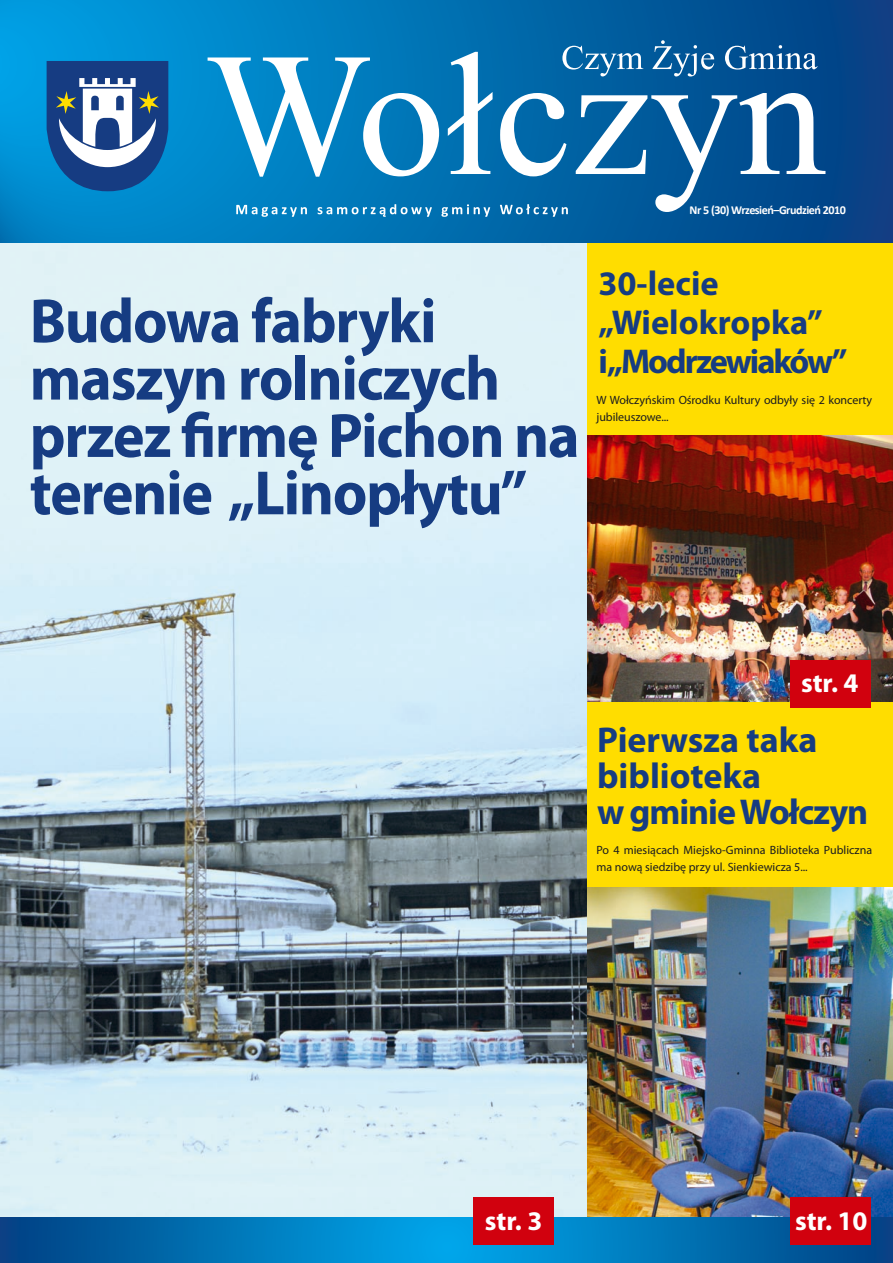
<style>
.page{position:relative;width:893px;height:1263px;background:#fff}
.page>*{position:absolute;margin:0;border:0;box-sizing:border-box;transform-origin:0 0}
.t1{font:700 63.15px/57.3px "Myriad Pro";letter-spacing:-.02em;color:#163c82;scale:.95 1}
.t2{font:700 36px/36px "Myriad Pro";color:#163c82}
.t3{font:700 34.5px/39px "Myriad Pro";letter-spacing:-.005em;color:#163c82}
.t4{font:700 27px "Myriad Pro";color:#fff}
.t5{font:700 12.15px "Calibri";letter-spacing:-.04em;color:#fff}
.t6{font:12px/16.5px "Myriad Pro";color:#1b1c20}
</style>
<div class="page">
<img style="left:0;top:242px;width:588px;height:975px">
<div style="left:588px;top:242px;width:305px;height:1021px;background:#fd0"></div>
<img style="left:588px;top:436px;width:305px;height:265px">
<img style="left:588px;top:888px;width:305px;height:329px">
<div style="left:790px;top:660px;width:80px;height:47px;background:#d1010e"></div>
<svg style="left:0;top:0;width:893px;height:242px;background:#0170b2"></svg>
<svg style="left:47px;top:61px;width:121px;height:130px"></svg>
<svg style="left:0;top:1217px;width:893px;height:46px;background:#0074b6"></svg>
<svg style="left:236px;top:212px;width:332px;height:5px;background:#2f8cc1"></svg>
<svg style="left:208px;top:52px;width:617px;height:160px"></svg>
<svg style="left:562px;top:40px;width:255px;height:36px;background:#286fa7"></svg>
<div style="left:790px;top:1197px;width:80px;height:48px;background:#d1010e"></div>
<div style="left:473px;top:1197px;width:81px;height:48px;background:#d1010e"></div>
<p class="t5" style="left:690px;top:203px;width:158px">Nr 5 (30) Wrzesień–Grudzień 2010</p>
<h1 class="t1" style="left:30px;top:290px;width:580px">Budowa fabryki maszyn rolniczych przez firmę Pichon na terenie „Linopłytu”</h1>
<h3 class="t3" style="left:598px;top:262px;width:251px">30-lecie „Wielokropka”<br>i „Modrzewiaków”</h3>
<p class="t6" style="left:596px;top:392px;width:277px">W Wołczyńskim Ośrodku Kultury odbyły się 2 koncerty jubileuszowe...</p>
<h3 class="t4" style="left:801px;top:665px;width:59px">str. 4</h3>
<h2 class="t2" style="left:597px;top:720px;width:273px">Pierwsza taka biblioteka<br>w gminie Wołczyn</h2>
<p class="t6" style="left:596px;top:841px;width:277px">Po 4 miesiącach Miejsko-Gminna Biblioteka Publiczna ma nową siedzibę przy ul. Sienkiewicza 5...</p>
<h3 class="t4" style="left:485px;top:1203px;width:59px">str. 3</h3>
<h3 class="t4" style="left:795px;top:1203px;width:74px">str. 10</h3>
</div>
